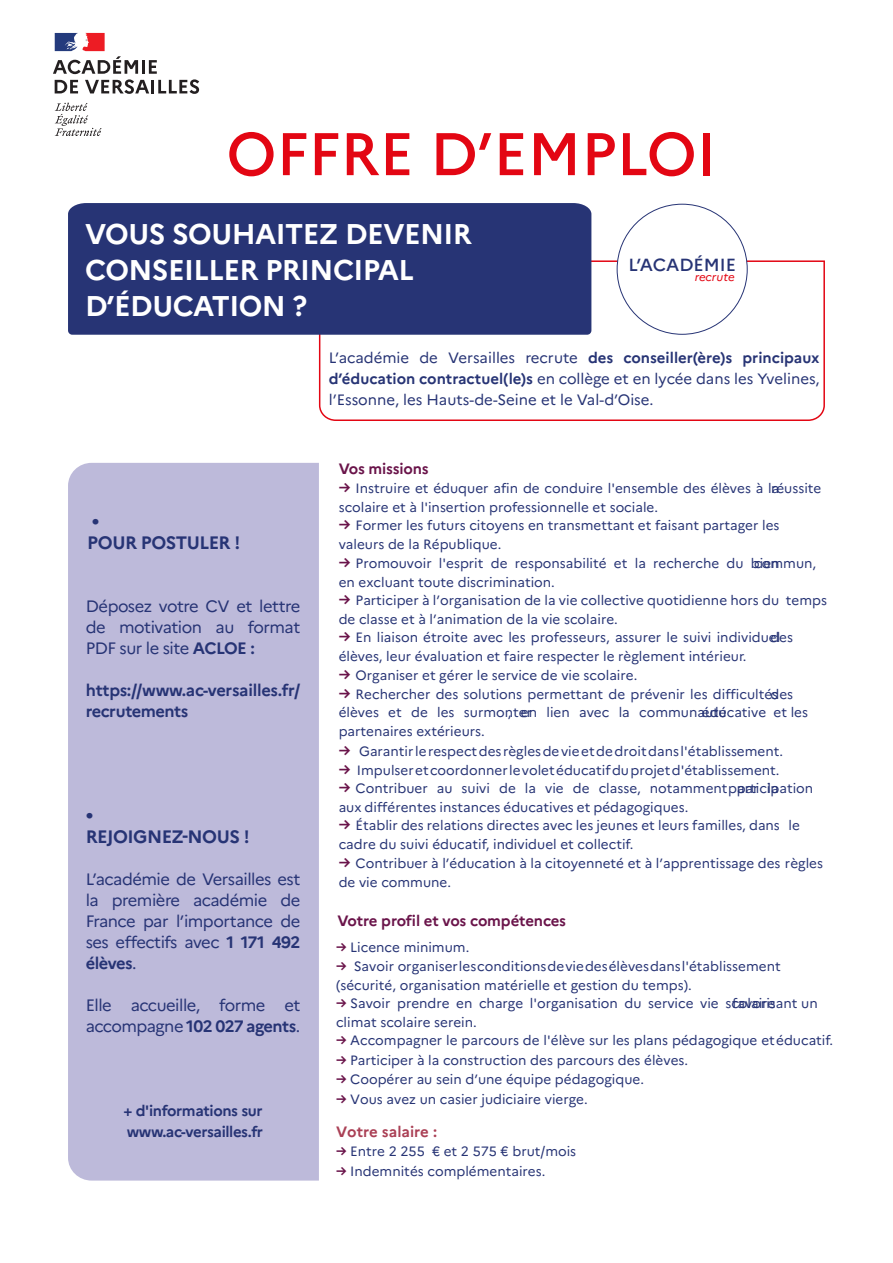
<style>
.page{position:relative;width:893px;height:1263px;background:#fff}
.page>*{position:absolute;margin:0;border:0;box-sizing:border-box;transform-origin:0 0}
.t1{font:500 60px "Marianne";color:#e30613}
.t2{font:700 28.5px/36px "Marianne";letter-spacing:-.02em;color:#fff}
.t3{font:700 18px "Marianne";letter-spacing:-.03em;color:#273475}
.t4{font:500 17.55px "Marianne";color:#273475}
.t5{font:16.5px/21px "Marianne";letter-spacing:-.03em;color:#273475;text-align:justify}
.t6{font:700 16.5px/21px "Marianne";letter-spacing:-.02em;color:#273475}
.t7{font:15px/21px "Marianne";color:#273475;text-align:justify}
.t8{font:700 15px "Marianne";letter-spacing:-.01em;color:#6a144a}
.t9{font:700 15px "Marianne";letter-spacing:-.025em;color:#273475}
.t10{font:700 15px "Marianne";color:#aa4055}
.t11{font:13.5px/18.9px "Marianne";color:#273475}
.t12{font:italic 11.4px "Marianne";color:#e30613}
.s1{font-weight:700}
.s2{font-weight:700;font-size:15px;color:#6a144a}
.s3{font-weight:700;color:#6a144a}
</style>
<div class="page">
<div style="left:68px;top:463px;width:251px;height:717px;background:#bdbada"></div>
<svg style="left:318px;top:260px;width:507px;height:161px"></svg>
<div style="left:68px;top:203px;width:523px;height:132px;background:#273475"></div>
<div style="left:617px;top:204px;width:130px;height:130px;background:#fff;border-radius:50%"></div>
<svg style="left:55px;top:103px;width:47px;height:33px"></svg>
<svg style="left:53px;top:33px;width:146px;height:61px"></svg>
<p class="t1" style="left:226px;top:117px;width:492px">OFFRE D’EMPLOI</p>
<p class="t2" style="left:85px;top:215px;width:388px">VOUS SOUHAITEZ DEVENIR<br>CONSEILLER PRINCIPAL<br>D’ÉDUCATION ?</p>
<p class="t4" style="left:628px;top:254px;width:109px">L’ACADÉMIE</p>
<p class="t12" style="left:695px;top:270px;width:41px">recrute</p>
<p class="t3" style="left:92px;top:510px;width:9px">•</p>
<p class="t3" style="left:87px;top:531px;width:155px">POUR POSTULER !</p>
<p class="t5" style="left:86px;top:595px;width:216px">Déposez votre CV et lettre de motivation au format PDF sur le site <span class="s1">ACLOE :</span></p>
<p class="t6" style="left:86px;top:679px;width:216px">https://www.ac-versailles.fr/ recrutements</p>
<p class="t3" style="left:86px;top:804px;width:9px">•</p>
<p class="t3" style="left:86px;top:825px;width:165px">REJOIGNEZ-NOUS !</p>
<p class="t5" style="left:86px;top:868px;width:216px">L’académie de Versailles est la première académie de France par l’importance de ses effectifs avec <span class="s1">1 171 492 élèves</span>.</p>
<p class="t5" style="left:86px;top:994px;width:216px">Elle accueille, forme et accompagne <span class="s1">102 027 agents</span>.</p>
<p class="t9" style="left:123px;top:1101px;width:141px">+ d'informations sur</p>
<p class="t9" style="left:127px;top:1122px;width:138px">www.ac-versailles.fr</p>
<p class="t7" style="left:329px;top:347px;width:492px">L’académie de Versailles recrute <span class="s1">des conseiller(ère)s principaux d’éducation contractuel(le)s</span> en collège et en lycée dans les Yvelines, l’Essonne, les Hauts-de-Seine et le Val-d’Oise.</p>
<p class="t8" style="left:339px;top:460px;width:92px">Vos missions</p>
<p class="t11" style="left:339px;top:479px;width:484px"><span class="s2">→</span> Instruire et éduquer afin de conduire l'ensemble des élèves à laréussite scolaire et à l'insertion professionnelle et sociale.</p>
<p class="t11" style="left:339px;top:516px;width:442px"><span class="s2">→</span> Former les futurs citoyens en transmettant et faisant partager les valeurs de la République.</p>
<p class="t11" style="left:339px;top:553px;width:442px"><span class="s2">→</span> Promouvoir l'esprit de responsabilité et la recherche du bien</p>
<p class="t11" style="left:754px;top:553px;width:63px">commun,</p>
<p class="t11" style="left:339px;top:572px;width:218px">en excluant toute discrimination.</p>
<p class="t11" style="left:339px;top:591px;width:490px"><span class="s2">→</span> Participer à l’organisation de la vie collective quotidienne hors du temps de classe et à l’animation de la vie scolaire.</p>
<p class="t11" style="left:339px;top:628px;width:456px"><span class="s2">→</span> En liaison étroite avec les professeurs, assurer le suivi individueldes élèves, leur évaluation et faire respecter le règlement intérieur.</p>
<p class="t11" style="left:339px;top:666px;width:300px"><span class="s2">→</span> Organiser et gérer le service de vie scolaire.</p>
<p class="t11" style="left:339px;top:684px;width:456px"><span class="s2">→</span> Rechercher des solutions permettant de prévenir les difficultésdes élèves et de les surmonter</p>
<p class="t11" style="left:508px;top:703px;width:220px">, en lien avec la communauté</p>
<p class="t11" style="left:702px;top:703px;width:108px">éducative et les</p>
<p class="t11" style="left:339px;top:722px;width:148px">partenaires extérieurs.</p>
<p class="t11" style="left:339px;top:741px;width:446px"><span class="s2">→</span> Garantir le respect des règles de vie et de droit dans l'établissement.</p>
<p class="t11" style="left:339px;top:760px;width:442px"><span class="s2">→</span> Impulser et coordonner le volet éducatif du projet d'établissement.</p>
<p class="t11" style="left:339px;top:779px;width:442px"><span class="s2">→</span> Contribuer au suivi de la vie de classe, notamment par la</p>
<p class="t11" style="left:728px;top:779px;width:87px">participation</p>
<p class="t11" style="left:339px;top:798px;width:351px">aux différentes instances éducatives et pédagogiques.</p>
<p class="t11" style="left:339px;top:816px;width:463px"><span class="s2">→</span> Établir des relations directes avec les jeunes et leurs familles, dans le cadre du suivi éducatif, individuel et collectif.</p>
<p class="t11" style="left:339px;top:853px;width:486px"><span class="s2">→</span> Contribuer à l’éducation à la citoyenneté et à l’apprentissage des règles de vie commune.</p>
<p class="t8" style="left:337px;top:911px;width:230px">Votre profil et vos compétences</p>
<p class="t11" style="left:336px;top:938px;width:135px"><span class="s3">→</span> Licence minimum.</p>
<p class="t11" style="left:336px;top:957px;width:446px"><span class="s3">→</span> Savoir organiser les conditions de vie des élèves dans l'établissement (sécurité, organisation matérielle et gestion du temps).</p>
<p class="t11" style="left:336px;top:994px;width:441px"><span class="s3">→</span> Savoir prendre en charge l'organisation du service vie scolai e</p>
<p class="t11" style="left:732px;top:994px;width:87px">favorisant un</p>
<p class="t11" style="left:336px;top:1013px;width:142px">climat scolaire serein.</p>
<p class="t11" style="left:336px;top:1031px;width:499px"><span class="s3">→</span> Accompagner le parcours de l'élève sur les plans pédagogique etéducatif.</p>
<p class="t11" style="left:336px;top:1051px;width:354px"><span class="s3">→</span> Participer à la construction des parcours des élèves.</p>
<p class="t11" style="left:336px;top:1070px;width:309px"><span class="s3">→</span> Coopérer au sein d’une équipe pédagogique.</p>
<p class="t11" style="left:336px;top:1089px;width:253px"><span class="s3">→</span> Vous avez un casier judiciaire vierge.</p>
<p class="t10" style="left:336px;top:1122px;width:103px">Votre salaire :</p>
<p class="t11" style="left:336px;top:1142px;width:242px"><span class="s3">→</span> Entre 2 255 € et 2 575 € brut/mois</p>
<p class="t11" style="left:336px;top:1161px;width:211px"><span class="s3">→</span> Indemnités complémentaires.</p>
</div>
